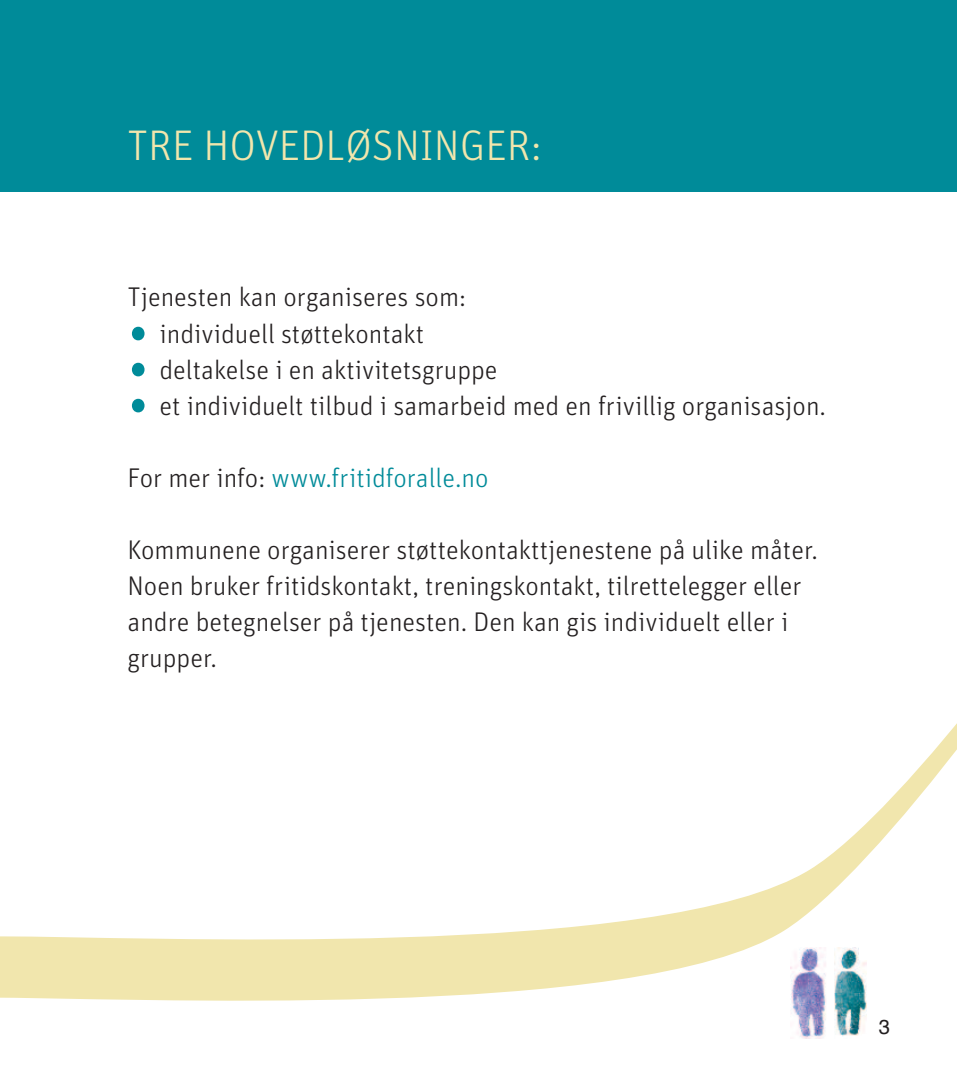
<style>
.page{position:relative;width:957px;height:1085px;background:#fff}
.page>*{position:absolute;margin:0;border:0;box-sizing:border-box;transform-origin:0 0}
.t1{font:300 42.75px "Unit";color:#f1e6ad}
.t2{font:300 27px/36px "Unit";color:#231f20}
.t3{font:300 27px "Unit";color:#008b99}
.t4{font:20.25px "Helvetica";color:#231f20}
.s1{font-size:72px;color:#008b99}
.s2{color:#231f20}
</style>
<div class="page">
<svg style="left:0;top:731px;width:957px;height:308px"></svg>
<div style="left:0;top:0;width:957px;height:191px;background:#008b99"></div>
<img style="left:834px;top:947px;width:32px;height:91px">
<img style="left:791px;top:947px;width:35px;height:91px">
<div style="left:859px;top:944px;width:10px;height:15px;background:#fff"></div>
<div style="left:862px;top:1034px;width:8px;height:9px;background:#fff"></div>
<h1 class="t1" style="left:127px;top:130px;width:416px">TRE HOVEDLØSNINGER:</h1>
<p class="t2" style="left:128px;top:282px;width:340px">Tjenesten kan organiseres som:</p>
<p class="t2" style="left:128px;top:318px;width:298px"><span class="s1">•</span> individuell støttekontakt</p>
<p class="t2" style="left:128px;top:354px;width:371px"><span class="s1">•</span> deltakelse i en aktivitetsgruppe</p>
<p class="t2" style="left:128px;top:390px;width:700px"><span class="s1">•</span> et individuelt tilbud i samarbeid med en frivillig organisasjon.</p>
<p class="t3" style="left:128px;top:468px;width:362px"><span class="s2">For mer info:</span> www.fritidforalle.no</p>
<p class="t2" style="left:128px;top:534px;width:692px">Kommunene organiserer støttekontakttjenestene på ulike måter.<br>Noen bruker fritidskontakt, treningskontakt, tilrettelegger eller andre betegnelser på tjenesten. Den kan gis individuelt eller i grupper.</p>
<p class="t4" style="left:879px;top:1018px;width:13px">3</p>
</div>
